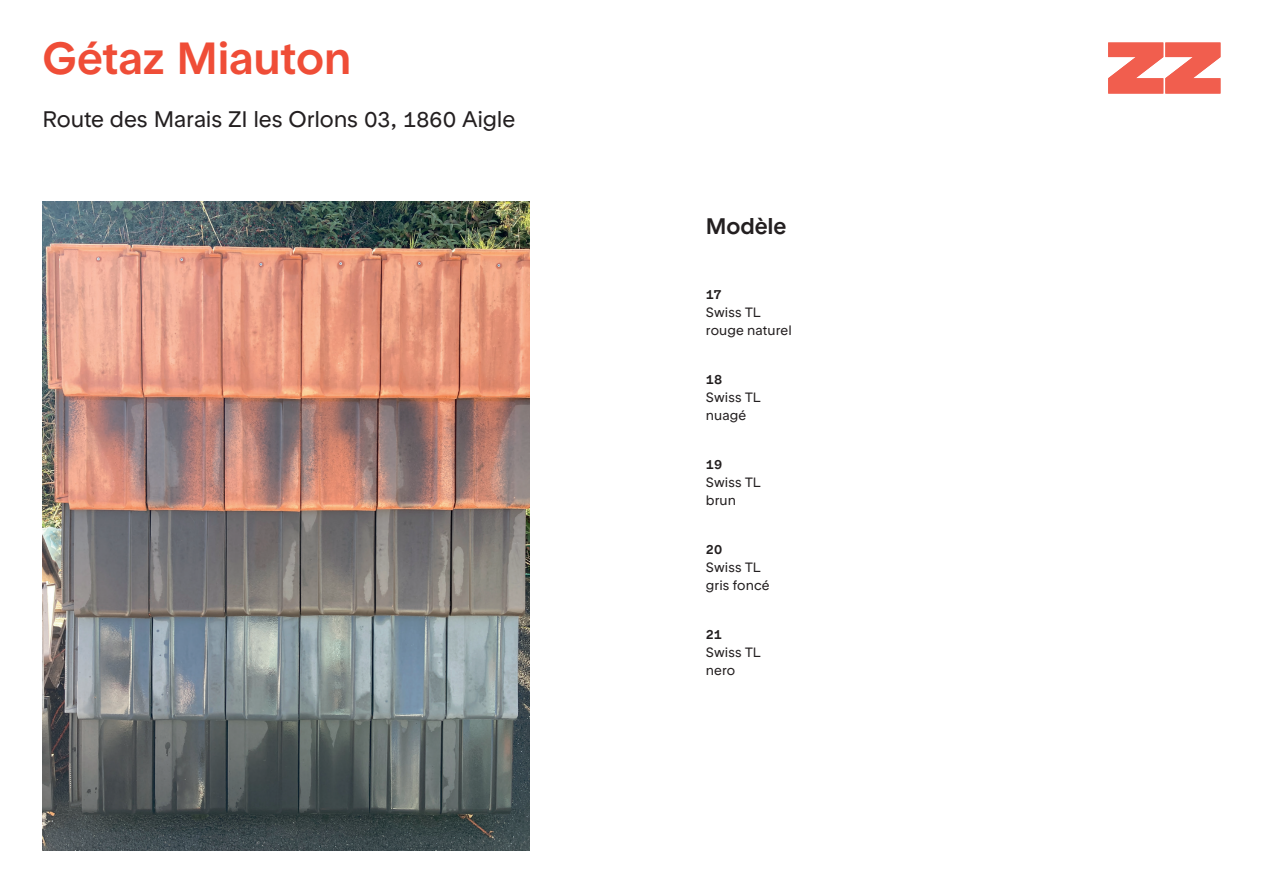
<style>
.page{position:relative;width:1263px;height:893px;background:#fff}
.page>*{position:absolute;margin:0;border:0;box-sizing:border-box;transform-origin:0 0}
.t1{font:500 45px "ZZ Rondelle";letter-spacing:-.01em;color:#ef4d37}
.t2{font:22.5px "ZZ Rondelle";letter-spacing:-.01em;color:#231f20}
.t3{font:500 22.5px "ZZ Rondelle";letter-spacing:-.005em;color:#231f20}
.t4{font:13.5px/18px "ZZ Rondelle";letter-spacing:.005em;color:#231f20}
.t5{font:500 13.5px "ZZ Rondelle";color:#231f20}
</style>
<div class="page">
<svg style="left:1108px;top:43px;width:112px;height:51px"></svg>
<img style="left:43px;top:202px;width:486px;height:648px">
<h1 class="t1" style="left:43px;top:31px;width:310px">Gétaz Miauton</h1>
<h2 class="t2" style="left:43px;top:106px;width:474px">Route des Marais ZI les Orlons 03, 1860 Aigle</h2>
<h2 class="t3" style="left:706px;top:213px;width:82px">Modèle</h2>
<p class="t5" style="left:706px;top:286px;width:17px">17</p>
<p class="t4" style="left:706px;top:303px;width:87px">Swiss TL rouge naturel</p>
<p class="t5" style="left:706px;top:371px;width:18px">18</p>
<p class="t4" style="left:706px;top:388px;width:56px">Swiss TL nuagé</p>
<p class="t5" style="left:706px;top:456px;width:18px">19</p>
<p class="t4" style="left:706px;top:473px;width:56px">Swiss TL brun</p>
<p class="t5" style="left:706px;top:541px;width:18px">20</p>
<p class="t4" style="left:706px;top:558px;width:65px">Swiss TL gris foncé</p>
<p class="t5" style="left:706px;top:626px;width:18px">21</p>
<p class="t4" style="left:706px;top:643px;width:56px">Swiss TL nero</p>
</div>
